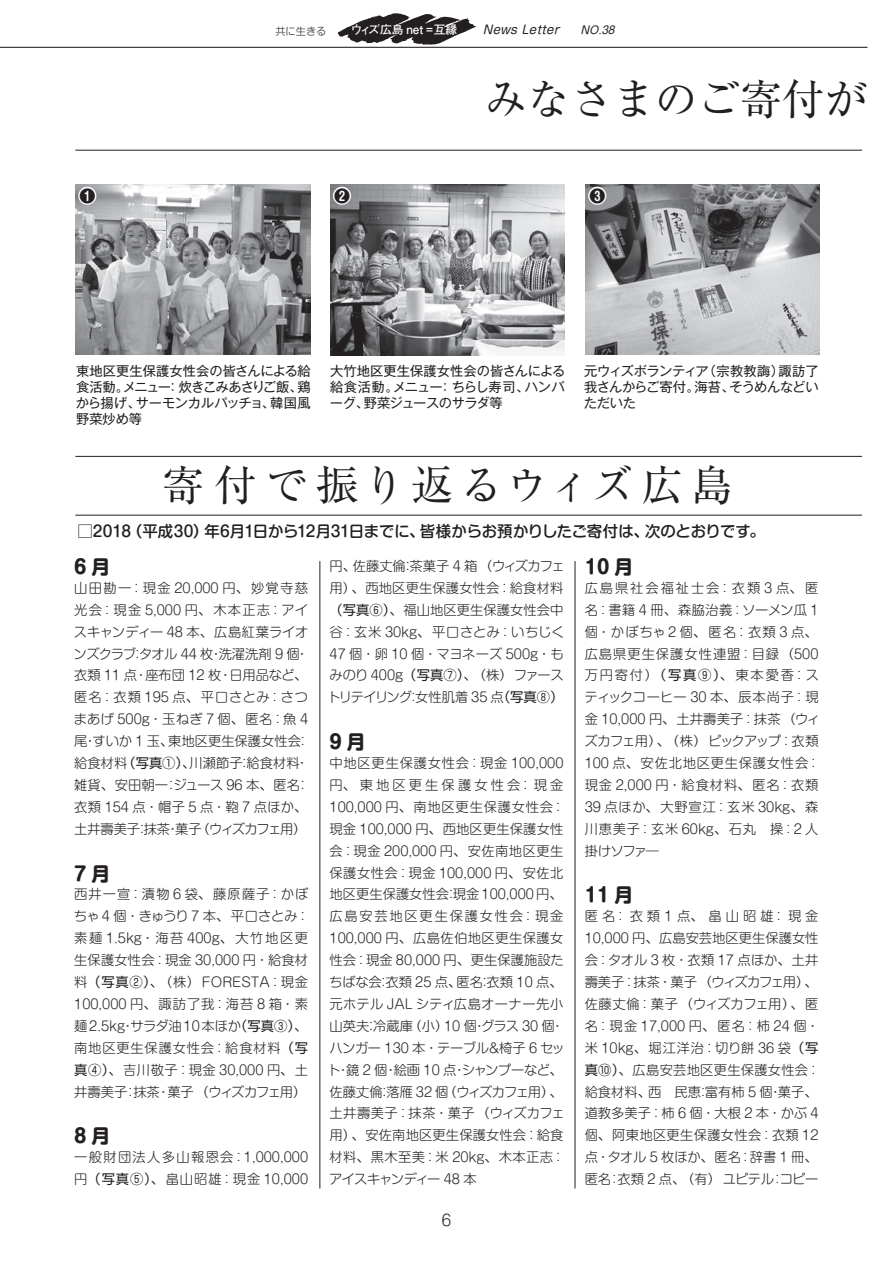
<style>
.page{position:relative;width:893px;height:1263px;background:#fff}
.page>*{position:absolute;margin:0;border:0;box-sizing:border-box;transform-origin:0 0}
.t1{font:42.45px "Ryumin Pro";letter-spacing:.15em;color:#231f20}
.t2{font:42.45px "Ryumin Pro";letter-spacing:.015em;color:#231f20}
.t3{font:700 19.2px "Shin M Go Pro";letter-spacing:.245em;color:#231f20}
.t4{font:700 15.9px "Shin M Go Pro De";color:#231f20}
.t5{font:500 15.45px "Shin M Go Pro";letter-spacing:-.015em;color:#231f20}
.t6{font:300 15.45px "Shin M Go Pro";color:#231f20}
.t7{font:300 13.35px/21.9px "Shin M Go Pro";color:#231f20}
.t8{font:300 13.35px/21.9px "Shin M Go Pro";letter-spacing:.055em;color:#231f20}
.t9{font:13.35px/15.9px "Gothic MB101 Pro";letter-spacing:-.025em;color:#231f20;text-align:justify}
.t10{font:300 13.35px/21.9px "Shin M Go Pro";letter-spacing:.065em;color:#231f20}
.t11{font:700 11.85px "Futo Go B101 Pro";color:#fff}
.t12{font:italic 11.7px "Shin M Go Pro";color:#231f20}
.t13{font:300 10.2px "Shin M Go Pro";color:#231f20}
.s1{font-size:10.65px}
.s2{font-family:"Shin Go Pro";font-weight:400}
</style>
<div class="page">
<hr style="left:320px;top:561px;width:1px;height:627px;background:#231f20">
<hr style="left:575px;top:561px;width:1px;height:627px;background:#231f20">
<img style="left:76px;top:185px;width:234px;height:170px">
<img style="left:330px;top:185px;width:234px;height:170px">
<img style="left:586px;top:185px;width:234px;height:170px">
<hr style="left:75px;top:150px;width:787px;height:1px;background:#231f20">
<hr style="left:75px;top:456px;width:787px;height:1px;background:#231f20">
<hr style="left:75px;top:515px;width:787px;height:1px;background:#231f20">
<svg style="left:77px;top:185px;width:21px;height:21px"></svg>
<svg style="left:331px;top:185px;width:22px;height:21px"></svg>
<svg style="left:587px;top:185px;width:21px;height:21px"></svg>
<hr style="left:0;top:47px;width:867px;height:1px;background:#231f20">
<svg style="left:338px;top:13px;width:138px;height:32px"></svg>
<p class="t13" style="left:275px;top:23px;width:53px">共に生きる</p>
<p class="t11" style="left:351px;top:21px;width:108px">ウィズ広島 net ＝互縁</p>
<p class="t12" style="left:483px;top:21px;width:136px">News Letter　 <span class="s1">NO.38</span></p>
<h1 class="t2" style="left:485px;top:65px;width:384px">みなさまのご寄付が</h1>
<p class="t4" style="left:79px;top:183px;width:17px">❶</p>
<p class="t4" style="left:334px;top:183px;width:17px">❷</p>
<p class="t4" style="left:589px;top:183px;width:17px">❸</p>
<p class="t9" style="left:76px;top:362px;width:236px">東地区更生保護女性会の皆さんによる給食活動。メニュー：炊きこみあさりご飯、鶏から揚げ、サーモンカルパッチョ、韓国風野菜炒め等</p>
<p class="t9" style="left:330px;top:362px;width:237px">大竹地区更生保護女性会の皆さんによる給食活動。メニュー： ちらし寿司、ハンバーグ、野菜ジュースのサラダ等</p>
<p class="t9" style="left:584px;top:362px;width:237px">元ウィズボランティア（宗教教誨）諏訪了我さんからご寄付。海苔、そうめんなどいただいた</p>
<h1 class="t1" style="left:162px;top:452px;width:573px">寄付で振り返るウィズ広島</h1>
<p class="t5" style="left:77px;top:518px;width:689px">□2018（平成30）年6月1日から12月31日までに、皆様からお預かりしたご寄付は、次のとおりです。</p>
<h2 class="t3" style="left:74px;top:551px;width:38px">6月</h2>
<p class="t7" style="left:74px;top:575px;width:237px">山田勘一：現金 20,000 円、妙覚寺慈光会：現金 5,000 円、木本正志：アイスキャンディー 48 本、広島紅葉ライオンズクラブ：タオル 44 枚・洗濯洗剤 9 個・衣類 11 点・座布団 12 枚・日用品など、匿名：衣類 195 点、平口さとみ：さつまあげ 500g・玉ねぎ 7 個、匿名：魚 4尾・すいか 1 玉、東地区更生保護女性会：給食材料<span class="s2">（写真①）</span>、川瀬節子：給食材料・雑貨、安田朝一：ジュース 96 本、匿名：衣類 154 点・帽子 5 点・鞄 7 点ほか、土井壽美子：抹茶・菓子（ウィズカフェ用）</p>
<h2 class="t3" style="left:74px;top:857px;width:38px">7月</h2>
<p class="t7" style="left:74px;top:882px;width:237px">西井一宣：漬物 6 袋、藤原薩子：かぼちゃ 4 個・きゅうり 7 本、平口さとみ：素麺 1.5kg・海苔 400g、大竹地区更生保護女性会：現金 30,000 円・給食材料<span class="s2">（写真②）</span>、（株）FORESTA：現金<br>100,000 円、諏訪了我：海苔 8 箱・素麺2.5kg・サラダ油10本ほか<span class="s2">（写真③）</span>、南地区更生保護女性会：給食材料<span class="s2">（写真④）</span>、吉川敬子：現金 30,000 円、土井壽美子：抹茶・菓子（ウィズカフェ用）</p>
<h2 class="t3" style="left:74px;top:1120px;width:38px">8月</h2>
<p class="t10" style="left:74px;top:1145px;width:235px">一般財団法人多山報恩会：1,000,000円<span class="s2">（写真⑤）</span>、畠山昭雄：現金 10,000</p>
<p class="t7" style="left:327px;top:553px;width:239px;text-align:justify">円、佐藤丈倫：茶菓子 4 箱（ウィズカフェ用）、西地区更生保護女性会：給食材料<span class="s2">（写真⑥）</span>、福山地区更生保護女性会中谷：玄米 30kg、平口さとみ：いちじく47 個・卵 10 個・マヨネーズ 500g・もみのり 400g<span class="s2">（写真⑦）</span>、（株）ファーストリテイリング：女性肌着 35 点<span class="s2">（写真⑧）</span></p>
<h2 class="t3" style="left:330px;top:726px;width:38px">9月</h2>
<p class="t7" style="left:327px;top:750px;width:239px">中地区更生保護女性会：現金 100,000円、東地区更生保護女性会：現金<br>100,000 円、南地区更生保護女性会：現金 100,000 円、西地区更生保護女性会：現金 200,000 円、安佐南地区更生保護女性会：現金 100,000 円、安佐北地区更生保護女性会：現金 100,000 円、広島安芸地区更生保護女性会：現金<br>100,000 円、広島佐伯地区更生保護女性会：現金 80,000 円、更生保護施設たちばな会：衣類 25 点、匿名：衣類 10 点、元ホテル JAL シティ広島オーナー先小山英夫：冷蔵庫（小）10 個・グラス 30 個・ハンガー 130 本・テーブル＆椅子 6 セット・鏡 2 個・絵画 10 点・シャンプーなど、佐藤丈倫：落雁 32 個（ウィズカフェ用）、土井壽美子：抹茶・菓子（ウィズカフェ用）、安佐南地区更生保護女性会：給食材料、黒木至美：米 20kg、木本正志：アイスキャンディー 48 本</p>
<p class="t6" style="left:442px;top:1208px;width:11px">6</p>
<h2 class="t3" style="left:585px;top:551px;width:50px">10 月</h2>
<p class="t8" style="left:584px;top:575px;width:237px">広島県社会福祉士会：衣類 3 点、匿名：書籍 4 冊、森脇治義：ソーメン瓜 1個・かぼちゃ 2 個、匿名：衣類 3 点、広島県更生保護女性連盟：目録（500万円寄付）<span class="s2">（写真⑨）</span>、東本愛香：スティックコーヒー 30 本、辰本尚子：現金 10,000 円、土井壽美子：抹茶（ウィズカフェ用）、（株）ピックアップ：衣類<br>100 点、安佐北地区更生保護女性会：現金 2,000 円・給食材料、匿名：衣類<br>39 点ほか、大野宣江：玄米 30kg、森川恵美子：玄米 60kg、石丸　操：2 人掛けソファ―</p>
<h2 class="t3" style="left:585px;top:879px;width:50px">11 月</h2>
<p class="t7" style="left:585px;top:904px;width:237px">匿名：衣類1点、畠山昭雄：現金<br>10,000 円、広島安芸地区更生保護女性会：タオル 3 枚・衣類 17 点ほか、土井壽美子：抹茶・菓子（ウィズカフェ用）、佐藤丈倫：菓子（ウィズカフェ用）、匿名：現金 17,000 円、匿名：柿 24 個・米 10kg、堀江洋治：切り餅 36 袋<span class="s2">（写真⑩）</span>、広島安芸地区更生保護女性会：給食材料、西　民恵：富有柿 5 個・菓子、道教多美子：柿 6 個・大根 2 本・かぶ 4個、阿東地区更生保護女性会：衣類 12点・タオル 5 枚ほか、匿名：辞書 1 冊、匿名：衣類 2 点、（有）ユピテル：コピー</p>
</div>
